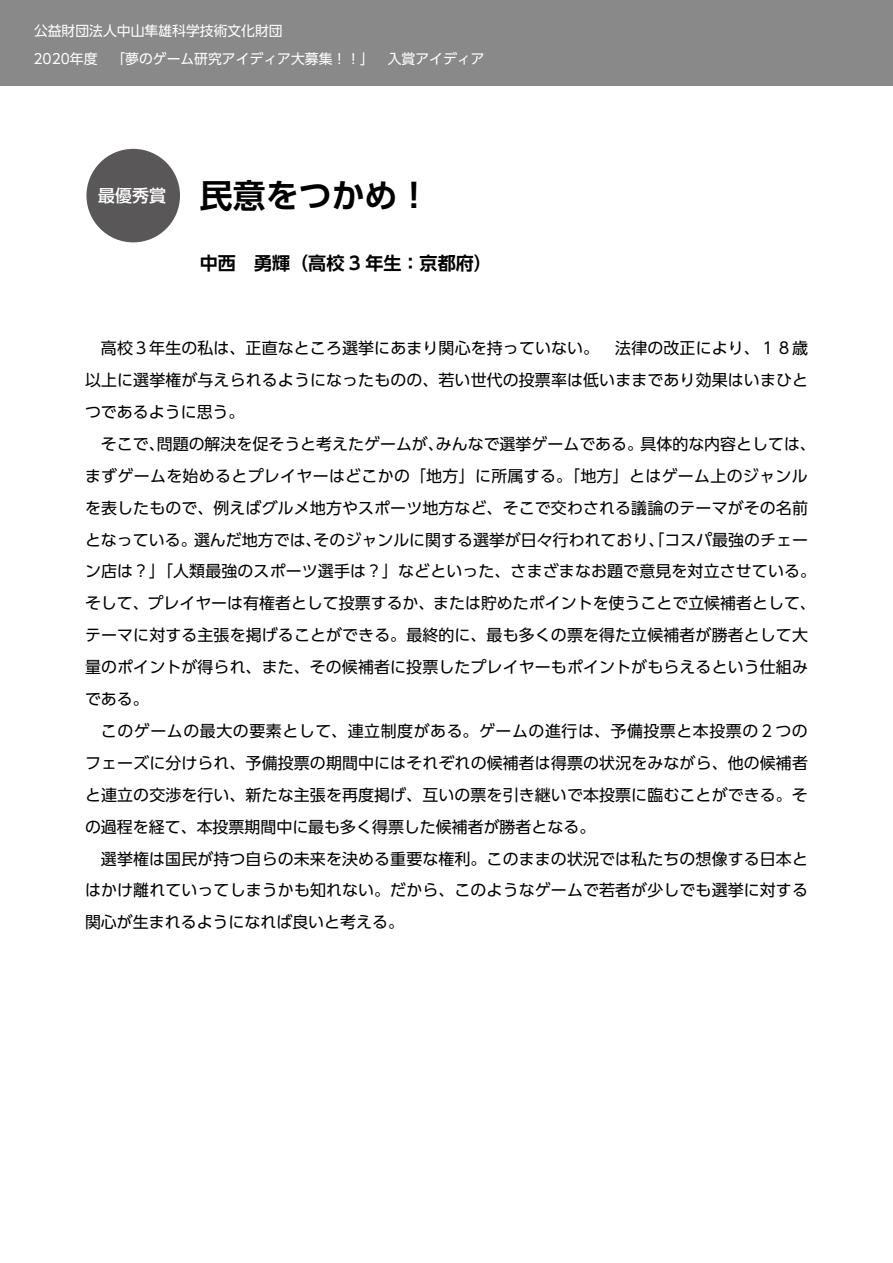
<style>
.page{position:relative;width:893px;height:1263px;background:#fff}
.page>*{position:absolute;margin:0;border:0;box-sizing:border-box;transform-origin:0 0}
.t1{font:700 33px "UD Shin Go Pro De";color:#000}
.t2{font:700 18px "UD Shin Go Pro De";color:#000}
.t3{font:500 16.95px "UD Shin Go Pro";color:#fff}
.t4{font:15.9px/32px "UD Shin Go Pro";letter-spacing:.01em;color:#000;text-align:justify}
.t5{font:13.8px/28px "UD Shin Go Pro";color:#fff}
</style>
<div class="page">
<div style="left:0;top:0;width:893px;height:85px;background:#898989"></div>
<div style="left:86px;top:149px;width:94px;height:93px;background:#595757;border-radius:50%"></div>
<p class="t5" style="left:33px;top:16px;width:453px">公益財団法人中山隼雄科学技術文化財団<br>2020年度　「夢のゲーム研究アイディア大募集！！」　入賞アイディア</p>
<p class="t3" style="left:98px;top:182px;width:70px">最優秀賞</p>
<h1 class="t1" style="left:200px;top:169px;width:232px">民意をつかめ!</h1>
<p class="t2" style="left:200px;top:249px;width:294px">中西　勇輝（高校 3 年生：京都府(</p>
<p class="t4" style="left:101px;top:332px;width:708px">高校３年生の私は、正直なところ選挙にあまり関心を持っていない。　法律の改正により、１８歳</p>
<p class="t4" style="left:85px;top:364px;width:725px">以上に選挙権が与えられるようになったものの、若い世代の投票率は低いままであり効果はいまひと</p>
<p class="t4" style="left:85px;top:395px;width:161px">つであるように思う。</p>
<p class="t4" style="left:640px;top:427px;width:177px">具体的な内容としては、</p>
<p class="t4" style="left:157px;top:427px;width:289px">問題の解決を促そうと考えたゲームが、</p>
<p class="t4" style="left:436px;top:427px;width:209px">みんなで選挙ゲームである。</p>
<p class="t4" style="left:101px;top:427px;width:65px">そこで、</p>
<p class="t4" style="left:85px;top:459px;width:724px">まずゲームを始めるとプレイヤーはどこかの「地方」に所属する。「地方」とはゲーム上のジャンル</p>
<p class="t4" style="left:85px;top:491px;width:724px">を表したもので、例えばグルメ地方やスポーツ地方など、そこで交わされる議論のテーマがその名前</p>
<p class="t4" style="left:314px;top:523px;width:496px">そのジャンルに関する選挙が日々行われており、「コスパ最強のチェー</p>
<p class="t4" style="left:194px;top:523px;width:129px">選んだ地方では、</p>
<p class="t4" style="left:85px;top:523px;width:732px;text-align:left">となっている。<br>ン店は？」「人類最強のスポーツ選手は？」などといった、さまざまなお題で意見を対立させている。そして、プレイヤーは有権者として投票するか、または貯めたポイントを使うことで立候補者として、テーマに対する主張を掲げることができる。最終的に、最も多くの票を得た立候補者が勝者として大量のポイントが得られ、また、その候補者に投票したプレイヤーもポイントがもらえるという仕組みである。</p>
<p class="t4" style="left:85px;top:714px;width:724px;text-indent:16px">このゲームの最大の要素として、連立制度がある。ゲームの進行は、予備投票と本投票の２つのフェーズに分けられ、予備投票の期間中にはそれぞれの候補者は得票の状況をみながら、他の候補者と連立の交渉を行い、新たな主張を再度掲げ、互いの票を引き継いで本投票に臨むことができる。その過程を経て、本投票期間中に最も多く得票した候補者が勝者となる。</p>
<p class="t4" style="left:85px;top:842px;width:724px;text-indent:16px">選挙権は国民が持つ自らの未来を決める重要な権利。このままの状況では私たちの想像する日本とはかけ離れていってしまうかも知れない。だから、このようなゲームで若者が少しでも選挙に対する関心が生まれるようになれば良いと考える。</p>
</div>
